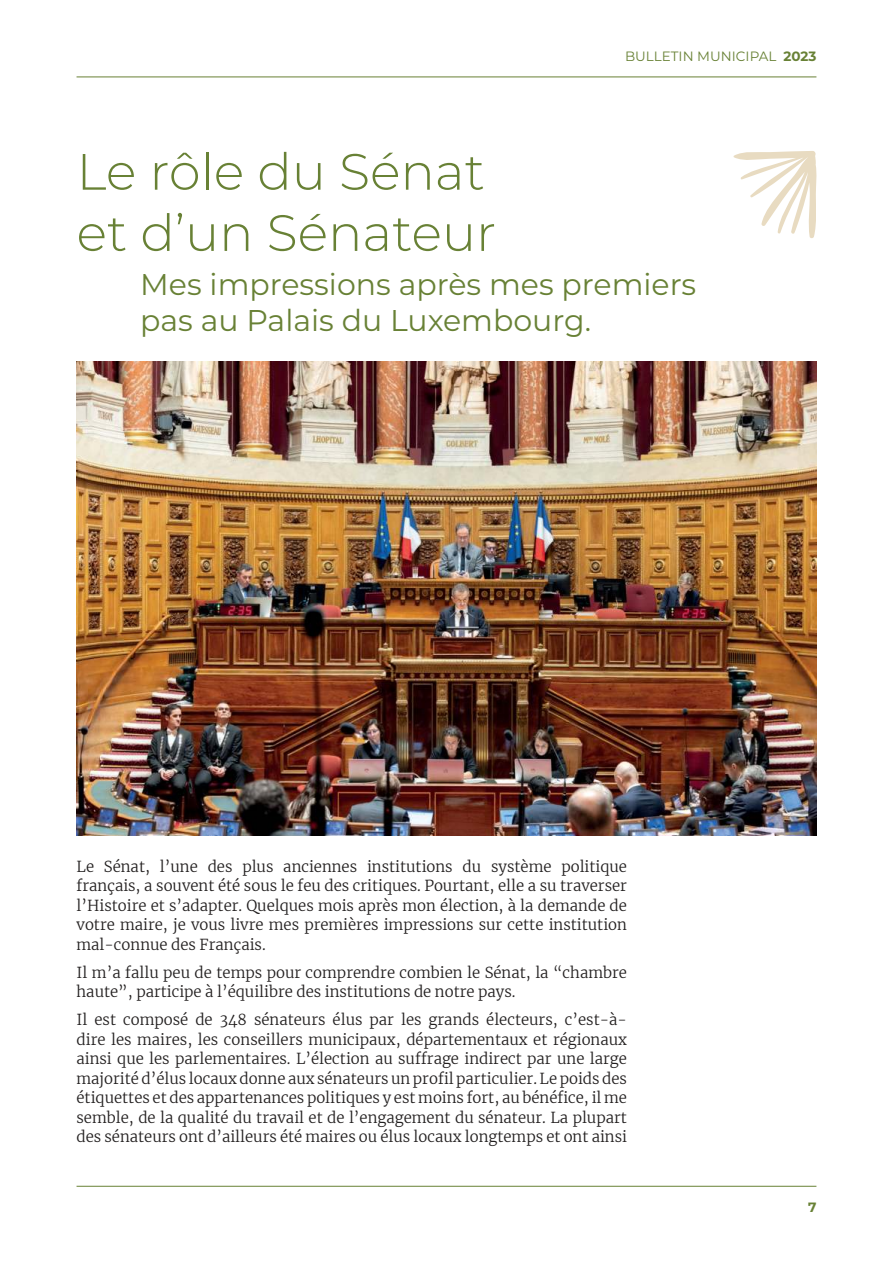
<style>
.page{position:relative;width:893px;height:1263px;background:#fff}
.page>*{position:absolute;margin:0;border:0;box-sizing:border-box;transform-origin:0 0}
.t1{font:300 51px/61.2px "Montserrat";color:#688135}
.t2{font:30px/36px "Montserrat";color:#688135}
.t3{font:300 15px/19.5px "Merriweather";color:#221f1f;text-align:justify}
.t4{font:13.5px "Montserrat";color:#688135}
.t5{font:700 13.5px "Montserrat";color:#688135}
.s1{font-weight:700}
</style>
<div class="page">
<hr style="left:77px;top:77px;width:739px;height:1px;background:#688135">
<hr style="left:77px;top:1186px;width:739px;height:1px;background:#688135">
<img style="left:77px;top:361px;width:739px;height:475px">
<svg style="left:733px;top:151px;width:84px;height:87px"></svg>
<p class="t4" style="left:625px;top:51px;width:193px">BULLETIN MUNICIPAL <span class="s1">2023</span></p>
<h1 class="t1" style="left:77px;top:146px;width:421px">Le rôle du Sénat et d’un Sénateur</h1>
<h2 class="t2" style="left:140px;top:269px;width:557px">Mes impressions après mes premiers pas au Palais du Luxembourg.</h2>
<p class="t3" style="left:77px;top:856px;width:552px">Le Sénat, l’une des plus anciennes institutions du système politique français, a souvent été sous le feu des critiques. Pourtant, elle a su traverser l’Histoire et s’adapter. Quelques mois après mon élection, à la demande de votre maire, je vous livre mes premières impressions sur cette institution mal-connue des Français.</p>
<p class="t3" style="left:77px;top:962px;width:552px">Il m’a fallu peu de temps pour comprendre combien le Sénat, la “chambre haute”, participe à l’équilibre des institutions de notre pays.</p>
<p class="t3" style="left:77px;top:1010px;width:552px">Il est composé de 348 sénateurs élus par les grands électeurs, c’est-à&shy;dire les maires, les conseillers municipaux, départementaux et régionaux ainsi que les parlementaires. L’élection au suffrage indirect par une large majorité d’élus locaux donne aux sénateurs un profil particulier. Le poids des étiquettes et des appartenances politiques y est moins fort, au bénéfice, il me semble, de la qualité du travail et de l’engagement du sénateur. La plupart des sénateurs ont d’ailleurs été maires ou élus locaux longtemps et ont ainsi</p>
<p class="t5" style="left:808px;top:1200px;width:10px">7</p>
</div>
